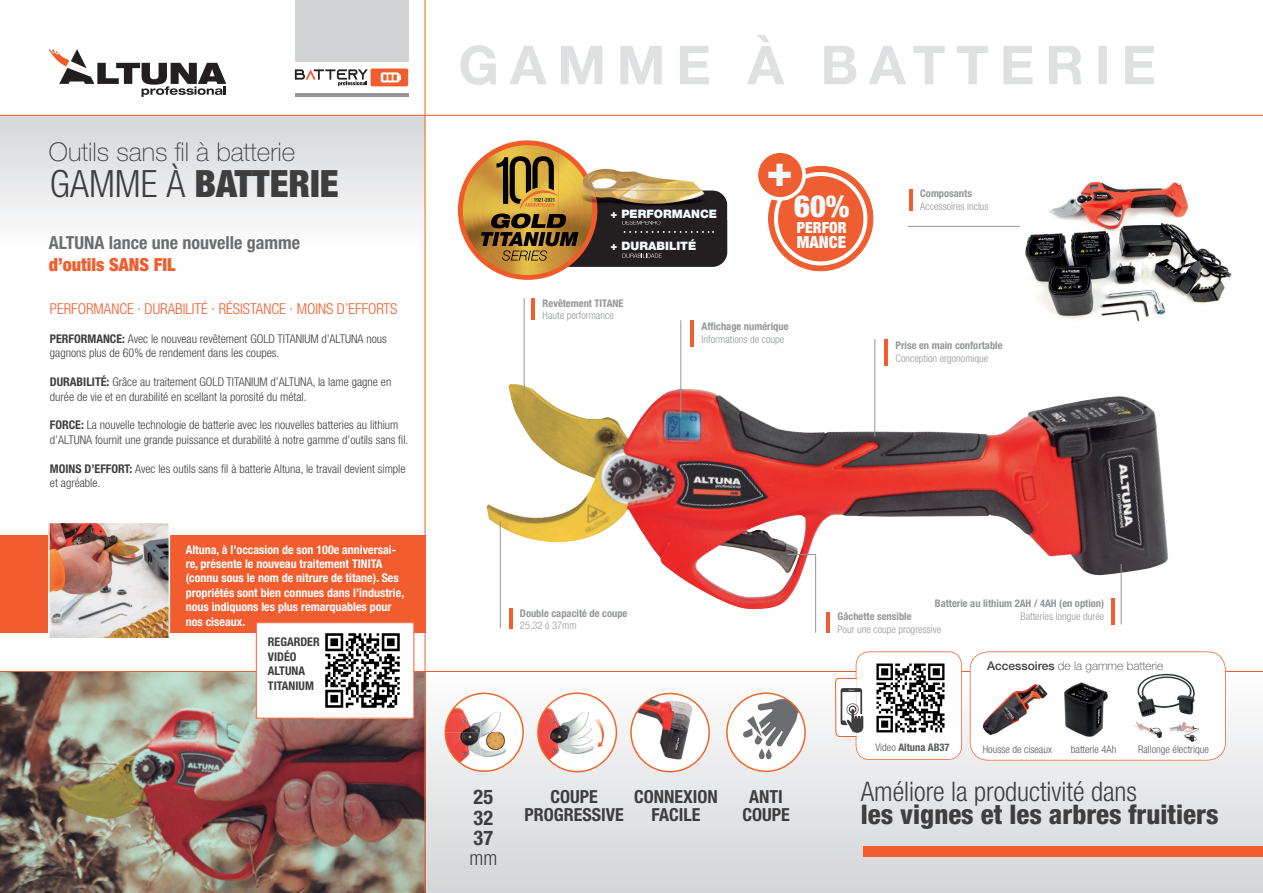
<style>
.page{position:relative;width:1263px;height:893px;background:#fff}
.page>*{position:absolute;margin:0;border:0;box-sizing:border-box;transform-origin:0 0}
.t1{font:900 condensed 44.1px "Helvetica Neue";color:#f3fafb}
.t2{font:900 condensed 37.65px "Helvetica Neue";color:#3e3e3f}
.t3{font:900 condensed 30.45px "Helvetica Neue";color:#f3fafb}
.t4{font:800 condensed 27px "Helvetica Neue";color:#3e3e3f}
.t5{font:300 condensed 27px "Helvetica Neue";color:#3e3e3f}
.t6{font:100 25.8px "Helvetica Neue";color:#3e3e3f}
.t7{font:700 condensed 20.25px/20.2px "Helvetica Neue";color:#3e3e3f;text-align:justify}
.t8{font:300 condensed 20.25px "Helvetica Neue";color:#3e3e3f}
.t9{font:700 condensed 18px/18px "Helvetica Neue";color:#3e3e3f;text-align:center}
.t10{font:700 condensed 18px "Helvetica Neue";color:#6c6d70}
.t11{font:900 condensed 18px "Helvetica Neue";color:#f15d2e}
.t12{font:900 condensed 16.65px "Helvetica Neue";color:#f3fafb}
.t13{font:900 condensed 15.45px "Helvetica Neue";color:#f3fafb}
.t14{font:300 condensed 15px "Helvetica Neue";color:#f15d2e}
.t15{font:300 condensed 12px/14.4px "Helvetica Neue";color:#3e3e3f}
.t16{font:700 condensed 12px/14.4px "Helvetica Neue";color:#fff}
.t17{font:100 12px "Helvetica Neue";color:#3e3e3f}
.t18{font:700 condensed 12px/14.4px "Helvetica Neue";color:#3e3e3f}
.t19{font:900 11.7px "Helvetica Neue";color:#f3fafb}
.t20{font:700 condensed 10.5px "Helvetica Neue";color:#939598}
.t21{font:300 condensed 10.5px "Helvetica Neue";color:#939598}
.t22{font:300 condensed 10.5px "Helvetica Neue";color:#57585a}
.t23{font:700 condensed 10.5px "Helvetica Neue";color:#57585a}
.s1{font-weight:300}
.s2{font-weight:700}
.s3{font-weight:500}
</style>
<div class="page">
<img style="left:487px;top:384px;width:682px;height:226px">
<img style="left:0;top:672px;width:425px;height:221px">
<div style="left:295px;top:0;width:113px;height:61px;background:#d1d2d4"></div>
<div style="left:0;top:116px;width:424px;height:136px;background:linear-gradient(to bottom,#d5d6d9,#fefefe)"></div>
<hr style="left:0;top:115px;width:1263px;height:1px;background:#f15d2e">
<svg style="left:426px;top:672px;width:837px;height:221px"></svg>
<hr style="left:425px;top:0;width:1px;height:893px;background:#f15d2e">
<hr style="left:0;top:671px;width:1263px;height:1px;background:#f15d2e">
<hr style="left:295px;top:94px;width:113px;height:3px;background:#939598">
<svg style="left:460px;top:35px;width:694px;height:50px"></svg>
<hr style="left:827px;top:612px;width:3px;height:21px;background:#f15d2e">
<hr style="left:908px;top:226px;width:171px;height:1px;background:#939598">
<hr style="left:691px;top:320px;width:3px;height:27px;background:#f15d2e">
<hr style="left:532px;top:298px;width:3px;height:22px;background:#f15d2e">
<hr style="left:681px;top:320px;width:1px;height:98px;background:#939598">
<div style="left:0;top:535px;width:425px;height:98px;background:#f15d2e"></div>
<svg style="left:49px;top:49px;width:177px;height:48px"></svg>
<div style="left:371px;top:69px;width:37px;height:17px;background:#f15d2e;border-radius:2px"></div>
<svg style="left:381px;top:72px;width:20px;height:11px"></svg>
<svg style="left:295px;top:69px;width:73px;height:17px"></svg>
<div style="left:458px;top:140px;width:139px;height:140px;background:#f15b2a;border-radius:50%"></div>
<img style="left:463px;top:145px;width:106px;height:130px">
<img style="left:559px;top:154px;width:13px;height:2px">
<svg style="left:481px;top:156px;width:247px;height:113px"></svg>
<img style="left:606px;top:207px;width:109px;height:10px">
<img style="left:622px;top:220px;width:38px;height:1px">
<div style="left:445px;top:693px;width:78px;height:78px;background:#fff;border-radius:50%"></div>
<img style="left:445px;top:693px;width:70px;height:78px">
<div style="left:444px;top:693px;width:80px;height:79px;border:2px solid #f2662a;border-radius:50%"></div>
<div style="left:538px;top:693px;width:78px;height:79px;background:#fff;border-radius:50%"></div>
<img style="left:538px;top:706px;width:64px;height:66px">
<svg style="left:594px;top:713px;width:10px;height:34px"></svg>
<div style="left:537px;top:692px;width:80px;height:80px;border:2px solid #f2662a;border-radius:50%"></div>
<img style="left:631px;top:693px;width:78px;height:79px;border-radius:39px">
<div style="left:630px;top:693px;width:80px;height:79px;border:2px solid #f2662a;border-radius:50%"></div>
<div style="left:727px;top:693px;width:78px;height:78px;background:#fff;border-radius:50%"></div>
<svg style="left:743px;top:693px;width:62px;height:66px"></svg>
<div style="left:726px;top:692px;width:80px;height:80px;border:2px solid #f2662a;border-radius:50%"></div>
<svg style="left:835px;top:651px;width:127px;height:109px"></svg>
<img style="left:872px;top:659px;width:77px;height:78px">
<img style="left:1020px;top:181px;width:212px;height:141px">
<div style="left:768px;top:166px;width:105px;height:105px;background:#ef5e30;border:1px solid #ef5e30;border-radius:50%"></div>
<div style="left:774px;top:172px;width:93px;height:93px;border:4px solid #fff;border-radius:50%"></div>
<div style="left:756px;top:151px;width:48px;height:48px;background:#ef5e30;border-radius:50%"></div>
<div style="left:754px;top:149px;width:52px;height:52px;border:4px solid #fff;border-radius:50%"></div>
<hr style="left:524px;top:298px;width:1px;height:98px;background:#939598">
<hr style="left:909px;top:189px;width:4px;height:22px;background:#f15d2e">
<div style="left:863px;top:846px;width:400px;height:11px;background:#f15d2e"></div>
<img style="left:51px;top:525px;width:116px;height:111px">
<div style="left:48px;top:522px;width:122px;height:117px;border:2px solid #fff"></div>
<svg style="left:787px;top:554px;width:29px;height:79px"></svg>
<hr style="left:885px;top:339px;width:3px;height:27px;background:#f15d2e">
<hr style="left:875px;top:339px;width:1px;height:97px;background:#939598">
<hr style="left:1111px;top:598px;width:3px;height:26px;background:#f15d2e">
<hr style="left:1121px;top:564px;width:1px;height:60px;background:#939598">
<hr style="left:500px;top:522px;width:1px;height:106px;background:#939598">
<hr style="left:509px;top:608px;width:3px;height:21px;background:#f15d2e">
<svg style="left:970px;top:651px;width:256px;height:110px"></svg>
<img style="left:1063px;top:679px;width:45px;height:59px">
<img style="left:978px;top:677px;width:71px;height:64px">
<img style="left:1131px;top:665px;width:70px;height:61px">
<img style="left:1132px;top:719px;width:34px;height:20px">
<img style="left:1169px;top:720px;width:32px;height:23px">
<div style="left:256px;top:623px;width:158px;height:95px;background:#fff"></div>
<img style="left:325px;top:633px;width:75px;height:75px">
<div style="left:256px;top:622px;width:158px;height:97px;border:1px solid #f15d2e"></div>
<h3 class="t6" style="left:49px;top:137px;width:248px">Outils sans fil à batterie</h3>
<h2 class="t2" style="left:50px;top:160px;width:290px"><span class="s1">GAMME À</span> BATTERIE</h2>
<h3 class="t10" style="left:49px;top:232px;width:253px">ALTUNA lance une nouvelle gamme</h3>
<h3 class="t11" style="left:49px;top:250px;width:128px">d’outils SANS FIL</h3>
<p class="t14" style="left:50px;top:300px;width:349px">PERFORMANCE · DURABILITÉ · RÉSISTANCE · MOINS D’EFFORTS</p>
<p class="t15" style="left:50px;top:331px;width:338px"><span class="s2">PERFORMANCE:</span> Avec le nouveau revêtement GOLD TITANIUM d’ALTUNA nous gagnons plus de 60% de rendement dans les coupes.</p>
<p class="t15" style="left:50px;top:375px;width:343px"><span class="s2">DURABILITÉ:</span> Grâce au traitement GOLD TITANIUM d’ALTUNA, la lame gagne en durée de vie et en durabilité en scellant la porosité du métal.</p>
<p class="t15" style="left:50px;top:418px;width:360px"><span class="s2">FORCE:</span> La nouvelle technologie de batterie avec les nouvelles batteries au lithium d’ALTUNA fournit une grande puissance et durabilité à notre gamme d’outils sans fil.</p>
<p class="t15" style="left:50px;top:461px;width:357px"><span class="s2">MOINS D’EFFORT:</span> Avec les outils sans fil à batterie Altuna, le travail devient simple et agréable.</p>
<p class="t16" style="left:186px;top:542px;width:220px">Altuna, à l’occasion de son 100e anniversai&shy;re, présente le nouveau traitement TINITA (connu sous le nom de nitrure de titane). Ses propriétés sont bien connues dans l’industrie, nous indiquons les plus remarquables pour nos ciseaux.</p>
<p class="t18" style="left:268px;top:635px;width:53px">REGARDER<br>VIDÉO<br>ALTUNA<br>TITANIUM</p>
<p class="t19" style="left:610px;top:207px;width:108px">+ PERFORMANCE</p>
<p class="t19" style="left:611px;top:238px;width:87px">+ DURABILITÉ</p>
<h1 class="t1" style="left:767px;top:144px;width:28px">+</h1>
<h3 class="t3" style="left:794px;top:188px;width:57px">60%</h3>
<p class="t13" style="left:797px;top:218px;width:51px">PERFOR</p>
<h3 class="t12" style="left:797px;top:232px;width:51px">MANCE</h3>
<p class="t20" style="left:543px;top:297px;width:83px">Revêtement TITANE</p>
<p class="t21" style="left:543px;top:309px;width:73px">Haute performance</p>
<p class="t20" style="left:702px;top:320px;width:89px">Affichage numérique</p>
<p class="t21" style="left:702px;top:333px;width:84px">Informations de coupe</p>
<p class="t20" style="left:920px;top:187px;width:53px">Composants</p>
<p class="t21" style="left:920px;top:200px;width:70px">Accessoires inclus</p>
<p class="t20" style="left:895px;top:339px;width:109px">Prise en main confortable</p>
<p class="t21" style="left:895px;top:352px;width:94px">Conception ergonomique</p>
<p class="t20" style="left:520px;top:606px;width:109px">Double capacité de coupe</p>
<p class="t21" style="left:520px;top:619px;width:58px">25,32 ó 37mm</p>
<h3 class="t7" style="left:474px;top:787px;width:21px">25<br>32<br>37</h3>
<h3 class="t8" style="left:469px;top:846px;width:29px">mm</h3>
<h3 class="t9" style="left:524px;top:787px;width:101px">COUPE<br>PROGRESSIVE</h3>
<h3 class="t9" style="left:634px;top:787px;width:85px">CONNEXION<br>FACILE</h3>
<h3 class="t9" style="left:742px;top:787px;width:49px">ANTI<br>COUPE</h3>
<p class="t20" style="left:935px;top:597px;width:171px">Batterie au lithium 2AH / 4AH (en option)</p>
<p class="t21" style="left:1020px;top:610px;width:85px">Batteries longue durée</p>
<p class="t20" style="left:837px;top:610px;width:76px">Gâchette sensible</p>
<p class="t21" style="left:837px;top:623px;width:105px">Pour une coupe progressive</p>
<p class="t23" style="left:875px;top:740px;width:76px"><span class="s1">Video</span> Altuna AB37</p>
<p class="t17" style="left:987px;top:659px;width:178px"><span class="s3">Accessoires</span> de la gamme batterie</p>
<p class="t22" style="left:983px;top:743px;width:71px">Housse de ciseaux</p>
<p class="t22" style="left:1071px;top:743px;width:47px">batterie 4Ah</p>
<p class="t22" style="left:1138px;top:743px;width:72px">Rallonge électrique</p>
<h3 class="t5" style="left:861px;top:776px;width:278px">Améliore la productivité dans</h3>
<h3 class="t4" style="left:861px;top:798px;width:359px">les vignes et les arbres fruitiers</h3>
</div>
